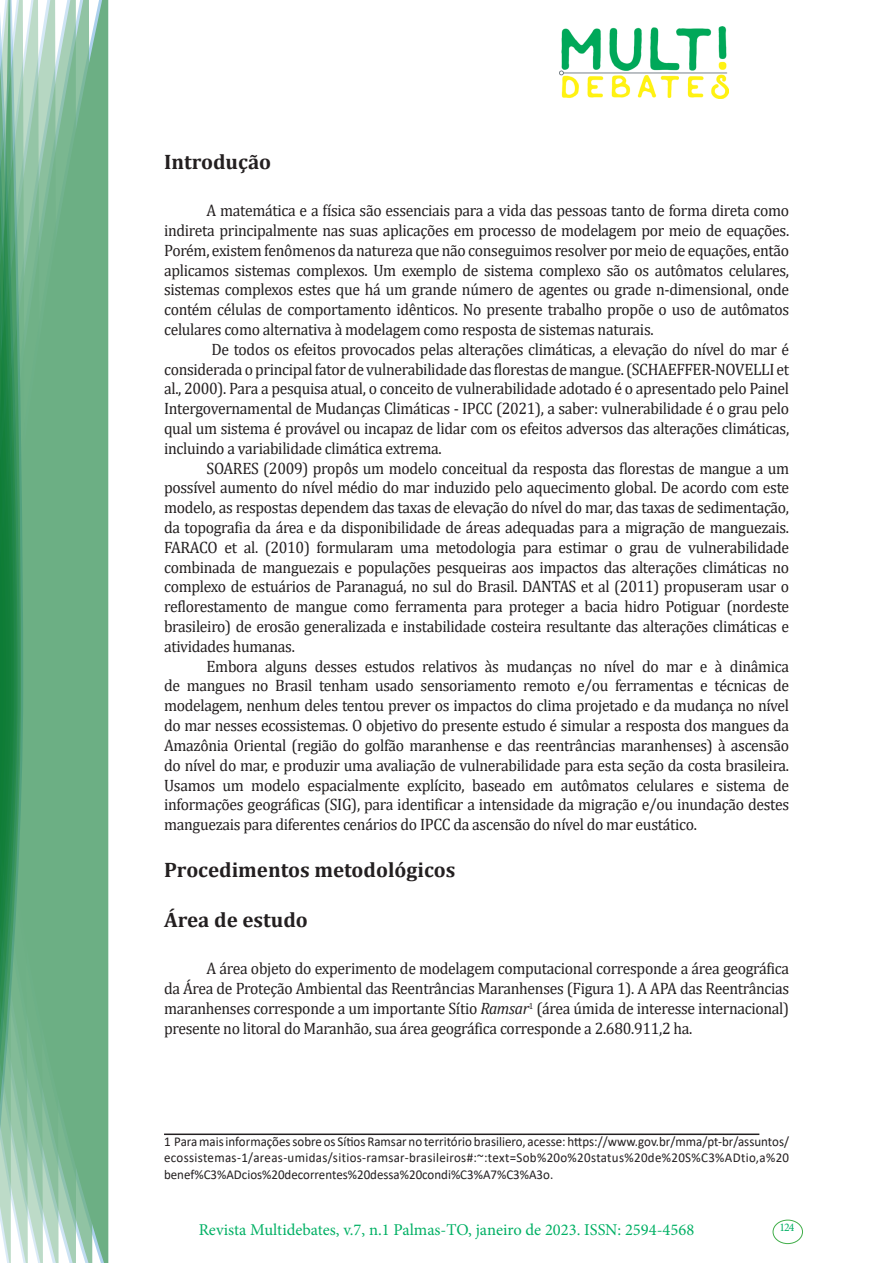
<style>
.page{position:relative;width:893px;height:1263px;background:#fff}
.page>*{position:absolute;margin:0;border:0;box-sizing:border-box;transform-origin:0 0}
.Titulo_2{font:700 21px "Cambria";color:#231f20}
.texto{font:16.5px/19.8px "Cambria";letter-spacing:-.02em;color:#231f20;text-align:justify;scale:.95 1}
.t1{font:16.5px "Minion Pro";color:#00b064}
.Rodapé{font:13.5px/16.2px "Calibri";color:#231f20;text-align:justify;scale:.96 1}
.t2{font:11.7px "Minion Pro";color:#00b064}
.s1{font-style:italic}
</style>
<div class="page">
<img style="left:559px;top:26px;width:169px;height:72px">
<div style="left:95px;top:0;width:14px;height:1263px;background:#6caf84"></div>
<svg style="left:79px;top:0;width:16px;height:1263px;fill:#6caf84"></svg>
<svg style="left:62px;top:0;width:17px;height:1263px;fill:#6caf84"></svg>
<svg style="left:45px;top:0;width:17px;height:1263px;fill:#6caf84"></svg>
<svg style="left:30px;top:0;width:15px;height:1263px;fill:#6caf84"></svg>
<svg style="left:0;top:0;width:30px;height:1263px"></svg>
<div style="left:772px;top:1219px;width:31px;height:25px;border:1px solid #40ae49;border-radius:50%"></div>
<hr style="left:164px;top:1133px;width:595px;height:2px;background:#231f20">
<p class="Titulo_2" style="left:164px;top:147px;width:109px">Introdução</p>
<p class="texto" style="left:164px;top:201px;width:660px;text-indent:43px">A matemática e a física são essenciais para a vida das pessoas tanto de forma direta como indireta principalmente nas suas aplicações em processo de modelagem por meio de equações.<br>Porém, existem fenômenos da natureza que não conseguimos resolver por meio de equações, então aplicamos sistemas complexos. Um exemplo de sistema complexo são os autômatos celulares, sistemas complexos estes que há um grande número de agentes ou grade n-dimensional, onde contém células de comportamento idênticos. No presente trabalho propõe o uso de autômatos celulares como alternativa à modelagem como resposta de sistemas naturais.</p>
<p class="texto" style="left:164px;top:339px;width:659px;text-indent:47px">De todos os efeitos provocados pelas alterações climáticas, a elevação do nível do mar é considerada o principal fator de vulnerabilidade das florestas de mangue. (SCHAEFFER-NOVELLI et al., 2000). Para a pesquisa atual, o conceito de vulnerabilidade adotado é o apresentado pelo Painel Intergovernamental de Mudanças Climáticas - IPCC (2021), a saber: vulnerabilidade é o grau pelo qual um sistema é provável ou incapaz de lidar com os efeitos adversos das alterações climáticas, incluindo a variabilidade climática extrema.</p>
<p class="texto" style="left:164px;top:458px;width:659px;text-indent:43px">SOARES (2009) propôs um modelo conceitual da resposta das florestas de mangue a um possível aumento do nível médio do mar induzido pelo aquecimento global. De acordo com este modelo, as respostas dependem das taxas de elevação do nível do mar, das taxas de sedimentação, da topografia da área e da disponibilidade de áreas adequadas para a migração de manguezais.<br>FARACO et al. (2010) formularam uma metodologia para estimar o grau de vulnerabilidade combinada de manguezais e populações pesqueiras aos impactos das alterações climáticas no complexo de estuários de Paranaguá, no sul do Brasil. DANTAS et al (2011) propuseram usar o reflorestamento de mangue como ferramenta para proteger a bacia hidro Potiguar (nordeste brasileiro) de erosão generalizada e instabilidade costeira resultante das alterações climáticas e atividades humanas.</p>
<p class="texto" style="left:164px;top:656px;width:660px;text-indent:43px">Embora alguns desses estudos relativos às mudanças no nível do mar e à dinâmica de mangues no Brasil tenham usado sensoriamento remoto e/ou ferramentas e técnicas de modelagem, nenhum deles tentou prever os impactos do clima projetado e da mudança no nível do mar nesses ecossistemas. O objetivo do presente estudo é simular a resposta dos mangues da Amazônia Oriental (região do golfão maranhense e das reentrâncias maranhenses) à ascensão do nível do mar, e produzir uma avaliação de vulnerabilidade para esta seção da costa brasileira.<br>Usamos um modelo espacialmente explícito, baseado em autômatos celulares e sistema de informações geográficas (SIG), para identificar a intensidade da migração e/ou inundação destes manguezais para diferentes cenários do IPCC da ascensão do nível do mar eustático.</p>
<p class="Titulo_2" style="left:164px;top:855px;width:293px">Procedimentos metodológicos</p>
<p class="Titulo_2" style="left:164px;top:905px;width:145px">Área de estudo</p>
<p class="texto" style="left:164px;top:958px;width:659px;text-indent:43px">A área objeto do experimento de modelagem computacional corresponde a área geográfica da Área de Proteção Ambiental das Reentrâncias Maranhenses (Figura 1). A APA das Reentrâncias maranhenses corresponde a um importante Sítio <span class="s1">Ramsar</span><sup>1</sup> (área úmida de interesse internacional) presente no litoral do Maranhão, sua área geográfica corresponde a 2.680.911,2 ha.</p>
<p class="Rodapé" style="left:164px;top:1133px;width:653px">1 Para mais informações sobre os Sítios Ramsar no território brasiliero, acesse: https://www.gov.br/mma/pt-br/assuntos/ ecossistemas-1/areas-umidas/sitios-ramsar-brasileiros#:~:text=Sob%20o%20status%20de%20S%C3%ADtio,a%20 benef%C3%ADcios%20decorrentes%20dessa%20condi%C3%A7%C3%A3o.</p>
<p class="t1" style="left:199px;top:1218px;width:497px">Revista Multidebates, v.7, n.1 Palmas-TO, janeiro de 2023. ISSN: 2594-4568</p>
<p class="t2" style="left:779px;top:1219px;width:16px">124</p>
</div>
